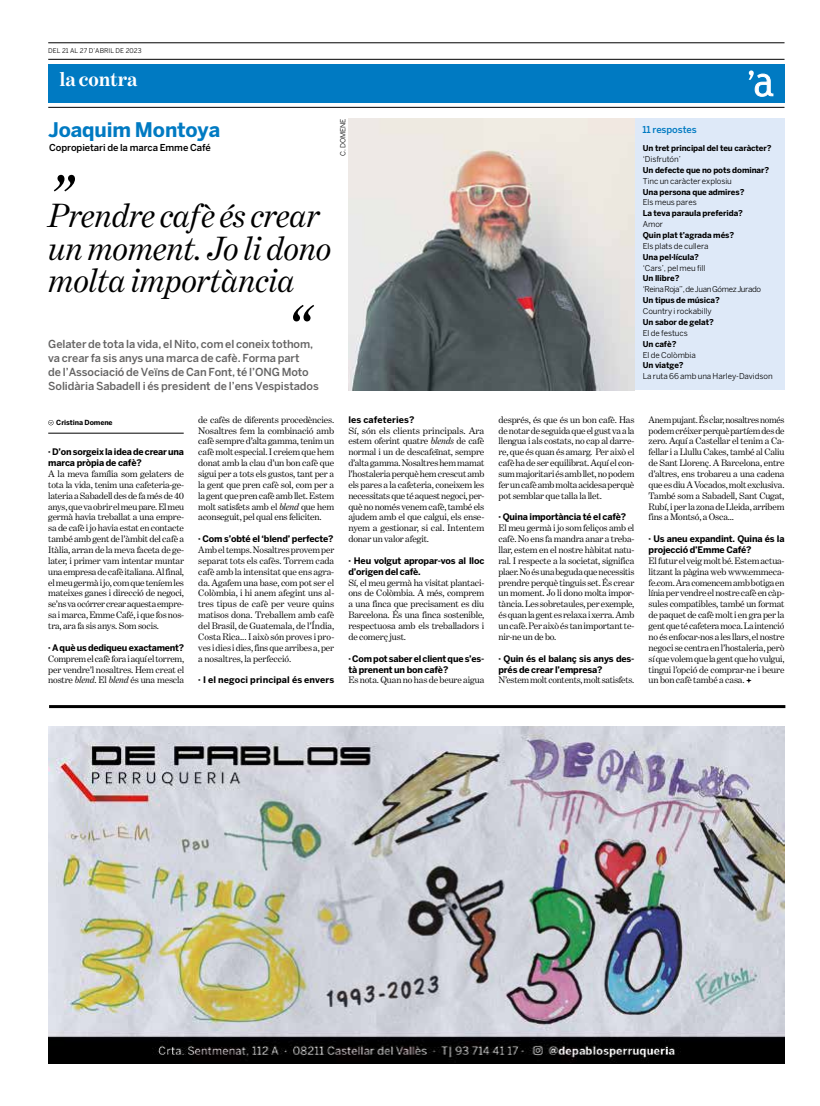
<style>
.page{position:relative;width:820px;height:1106px;background:#fff}
.page>*{position:absolute;margin:0;border:0;box-sizing:border-box;transform-origin:0 0}
.t1{font:italic 60px "Benton Modern One";color:#000}
.t2{font:italic 34px/32.6px "Benton Modern One";letter-spacing:-.005em;color:#000}
.t3{font:700 20px "Benton Sans";letter-spacing:-.01em;color:#007ac2}
.t4{font:700 20px "Benton Modern One";letter-spacing:-.005em;color:#fff}
.t5{font:500 11px/14px "Benton Sans";letter-spacing:-.01em;color:#646363}
.t6{font:9.5px/10.9px "Benton Modern One";letter-spacing:-.015em;color:#000;text-align:justify}
.t7{font:500 9.5px "Benton Sans";letter-spacing:-.01em;color:#000}
.t8{font:500 9.5px "Benton Sans";letter-spacing:-.01em;color:#007ac2}
.t9{font:700 9px/10.9px "Benton Sans";letter-spacing:-.02em;color:#000}
.t10{font:700 9px "Benton Sans";letter-spacing:.01em;color:#000}
.t11{font:700 8px "Benton Sans";letter-spacing:-.01em;color:#000}
.t12{font:8px "Benton Sans";letter-spacing:-.005em;color:#000}
.t13{font:8px "Benton Sans";letter-spacing:-.045em;color:#000}
.t14{font:700 7px "Benton Sans";letter-spacing:-.01em;color:#000}
.t15{font:7px "Benton Sans";letter-spacing:-.005em;color:#000}
.t16{font:6.5px "Benton Sans";letter-spacing:.005em;color:#000}
.s1{font-style:italic}
</style>
<div class="page">
<hr style="left:48px;top:107px;width:736px;height:1px;background:#000">
<hr style="left:48px;top:43px;width:736px;height:1px;background:#000">
<hr style="left:48px;top:59px;width:736px;height:1px;background:#000">
<div style="left:48px;top:64px;width:736px;height:39px;background:#007ac2"></div>
<svg style="left:748px;top:70px;width:25px;height:27px"></svg>
<hr style="left:49px;top:705px;width:736px;height:3px;background:#000">
<div style="left:633px;top:119px;width:151px;height:271px;background:#dee9f8"></div>
<img style="left:348px;top:119px;width:286px;height:271px">
<svg style="left:746px;top:678px;width:5px;height:5px"></svg>
<svg style="left:48px;top:420px;width:6px;height:5px"></svg>
<hr style="left:48px;top:433px;width:136px;height:1px;background:#000">
<img style="left:48px;top:726px;width:736px;height:337px">
<p class="t16" style="left:48px;top:47px;width:95px">DEL 21 AL 27 D’ABRIL DE 2023</p>
<h3 class="t4" style="left:59px;top:68px;width:80px">la contra</h3>
<h3 class="t3" style="left:48px;top:118px;width:173px">Joaquim Montoya</h3>
<p class="t7" style="left:49px;top:142px;width:163px">Copropietari de la marca Emme Café</p>
<h1 class="t1" style="left:48px;top:162px;width:26px">”</h1>
<h2 class="t2" style="left:48px;top:199px;width:284px">Prendre cafè és crear un moment. Jo li dono molta importància</h2>
<h1 class="t1" style="left:285px;top:293px;width:26px">“</h1>
<p class="t5" style="left:48px;top:337px;width:272px">Gelater de tota la vida, el Nito, com el coneix tothom, va crear fa sis anys una marca de cafè. Forma part<br>de l’Associació de Veïns de Can Font, té l’ONG Moto Solidària Sabadell i és president de l’ens Vespistados</p>
<p class="t15" style="left:338px;top:156px;width:39px;rotate:-90deg">C. DOMENE</p>
<p class="t14" style="left:56px;top:418px;width:58px">Cristina Domene</p>
<p class="t9" style="left:48px;top:446px;width:137px">· D’on sorgeix la idea de crear una marca pròpia de cafè?</p>
<p class="t6" style="left:48px;top:468px;width:137px">A la meva família som gelaters de tota la vida, tenim una cafeteria-ge&shy;lateria a Sabadell des de fa més de 40 anys, que va obrir el meu pare. El meu germà havia treballat a una empre&shy;sa de cafè i jo havia estat en contacte també amb gent de l’àmbit del cafè a Itàlia, arran de la meva faceta de ge&shy;later, i primer vam intentar muntar una empresa de cafè italiana. Al final, el meu germà i jo, com que teníem les mateixes ganes i direcció de negoci, se’ns va ocórrer crear aquesta empre&shy;sa i marca, Emme Café, i que fos nos&shy;tra, ara fa sis anys. Som socis.</p>
<p class="t9" style="left:48px;top:642px;width:137px">· A què us dediqueu exactament?</p>
<p class="t6" style="left:48px;top:653px;width:137px">Comprem el cafè fora i aquí el torrem, per vendre’l nosaltres. Hem creat el nostre <span class="s1">blend</span>. El <span class="s1">blend</span> és una mescla</p>
<p class="t6" style="left:198px;top:414px;width:137px">de cafès de diferents procedències.<br>Nosaltres fem la combinació amb cafè sempre d’alta gamma, tenim un cafè molt especial. I creiem que hem donat amb la clau d’un bon cafè que sigui per a tots els gustos, tant per a la gent que pren cafè sol, com per a la gent que pren cafè amb llet. Estem molt satisfets amb el <span class="s1">blend</span> que hem aconseguit, pel qual ens feliciten.</p>
<p class="t9" style="left:198px;top:533px;width:137px">· Com s’obté el ‘blend’ perfecte?</p>
<p class="t6" style="left:198px;top:544px;width:137px">Amb el temps. Nosaltres provem per separat tots els cafès. Torrem cada cafè amb la intensitat que ens agra&shy;da. Agafem una base, com pot ser el Colòmbia, i hi anem afegint uns al&shy;tres tipus de cafè per veure quins matisos dona. Treballem amb cafè del Brasil, de Guatemala, de l’Índia, Costa Rica... I això són proves i pro&shy;ves i dies i dies, fins que arribes a, per a nosaltres, la perfecció.</p>
<p class="t10" style="left:198px;top:674px;width:137px">· I el negoci principal és envers</p>
<p class="t10" style="left:348px;top:414px;width:67px">les cafeteries?</p>
<p class="t6" style="left:348px;top:425px;width:137px">Sí, són els clients principals. Ara estem oferint quatre <span class="s1">blends</span> de cafè normal i un de descafeïnat, sempre d’alta gamma. Nosaltres hem mamat l’hostaleria perquè hem crescut amb els pares a la cafeteria, coneixem les necessitats que té aquest negoci, per&shy;què no només venem cafè, també els ajudem amb el que calgui, els ense&shy;nyem a gestionar, si cal. Intentem donar un valor afegit.</p>
<p class="t9" style="left:348px;top:555px;width:137px">· Heu volgut apropar-vos al lloc d’origen del cafè.</p>
<p class="t6" style="left:348px;top:577px;width:137px">Sí, el meu germà ha visitat plantaci&shy;ons de Colòmbia. A més, comprem a una finca que precisament es diu Barcelona. És una finca sostenible, respectuosa amb els treballadors i de comerç just.</p>
<p class="t9" style="left:348px;top:653px;width:137px">· Com pot saber el client que s’es&shy;tà prenent un bon cafè?</p>
<p class="t6" style="left:348px;top:674px;width:137px">Es nota. Quan no has de beure aigua</p>
<p class="t8" style="left:642px;top:124px;width:56px">11 respostes</p>
<p class="t11" style="left:642px;top:143px;width:130px">Un tret principal del teu caràcter?</p>
<p class="t12" style="left:642px;top:154px;width:39px">‘Disfrutón’</p>
<p class="t11" style="left:642px;top:165px;width:128px">Un defecte que no pots dominar?</p>
<p class="t12" style="left:642px;top:176px;width:91px">Tinc un caràcter explosiu</p>
<p class="t11" style="left:642px;top:187px;width:103px">Una persona que admires?</p>
<p class="t12" style="left:642px;top:198px;width:55px">Els meus pares</p>
<p class="t11" style="left:642px;top:209px;width:102px">La teva paraula preferida?</p>
<p class="t12" style="left:642px;top:219px;width:22px">Amor</p>
<p class="t11" style="left:642px;top:230px;width:93px">Quin plat t’agrada més?</p>
<p class="t12" style="left:642px;top:241px;width:67px">Els plats de cullera</p>
<p class="t11" style="left:642px;top:252px;width:58px">Una pel·lícula?</p>
<p class="t12" style="left:642px;top:263px;width:64px">‘Cars’, pel meu fill</p>
<p class="t11" style="left:642px;top:274px;width:38px">Un llibre?</p>
<p class="t13" style="left:642px;top:285px;width:120px">‘Reina Roja’’, de Juan Gómez Jurado</p>
<p class="t11" style="left:642px;top:295px;width:78px">Un tipus de música?</p>
<p class="t12" style="left:642px;top:306px;width:70px">Country i rockabilly</p>
<p class="t11" style="left:642px;top:317px;width:73px">Un sabor de gelat?</p>
<p class="t12" style="left:642px;top:328px;width:46px">El de festucs</p>
<p class="t11" style="left:642px;top:339px;width:35px">Un cafè?</p>
<p class="t12" style="left:642px;top:350px;width:55px">El de Colòmbia</p>
<p class="t11" style="left:642px;top:361px;width:42px">Un viatge?</p>
<p class="t12" style="left:642px;top:371px;width:131px">La ruta 66 amb una Harley-Davidson</p>
<p class="t6" style="left:498px;top:414px;width:137px">després, és que és un bon cafè. Has de notar de seguida que el gust va a la llengua i als costats, no cap al darre&shy;re, que és quan és amarg. Per això el cafè ha de ser equilibrat. Aquí el con&shy;sum majoritari és amb llet, no podem fer un cafè amb molta acidesa perquè pot semblar que talla la llet.</p>
<p class="t9" style="left:498px;top:511px;width:129px">· Quina importància té el cafè?</p>
<p class="t6" style="left:498px;top:522px;width:137px">El meu germà i jo som feliços amb el cafè. No ens fa mandra anar a treba&shy;llar, estem en el nostre hàbitat natu&shy;ral. I respecte a la societat, significa plaer. No és una beguda que necessitis prendre perquè tinguis set. És crear un moment. Jo li dono molta impor&shy;tància. Les sobretaules, per exemple, és quan la gent es relaxa i xerra. Amb un cafè. Per això és tan important te&shy;nir-ne un de bo.</p>
<p class="t9" style="left:498px;top:653px;width:137px">· Quin és el balanç sis anys des&shy;prés de crear l’empresa?</p>
<p class="t6" style="left:498px;top:674px;width:137px">N’estem molt contents, molt satisfets.</p>
<p class="t6" style="left:648px;top:414px;width:137px">Anem pujant. És clar, nosaltres només podem créixer perquè partíem des de zero. Aquí a Castellar el tenim a Ca&shy;fellar i a Llullu Cakes, també al Caliu de Sant Llorenç. A Barcelona, entre d’altres, ens trobareu a una cadena que es diu A Vocados, molt exclusiva.<br>També som a Sabadell, Sant Cugat, Rubí, i per la zona de Lleida, arribem fins a Montsó, a Osca...</p>
<p class="t9" style="left:648px;top:533px;width:137px">· Us aneu expandint. Quina és la projecció d’Emme Café?</p>
<p class="t6" style="left:648px;top:555px;width:137px">El futur el veig molt bé. Estem actua&shy;litzant la pàgina web www.emmeca&shy;fe.com. Ara comencem amb botiga en línia per vendre el nostre cafè en càp&shy;sules compatibles, també un format de paquet de cafè molt i en gra per la gent que té cafetera moca. La intenció no és enfocar-nos a les llars, el nostre negoci se centra en l’hostaleria, però sí que volem que la gent que ho vulgui, tingui l’opció de comprar-ne i beure un bon cafè també a casa.</p>
</div>
